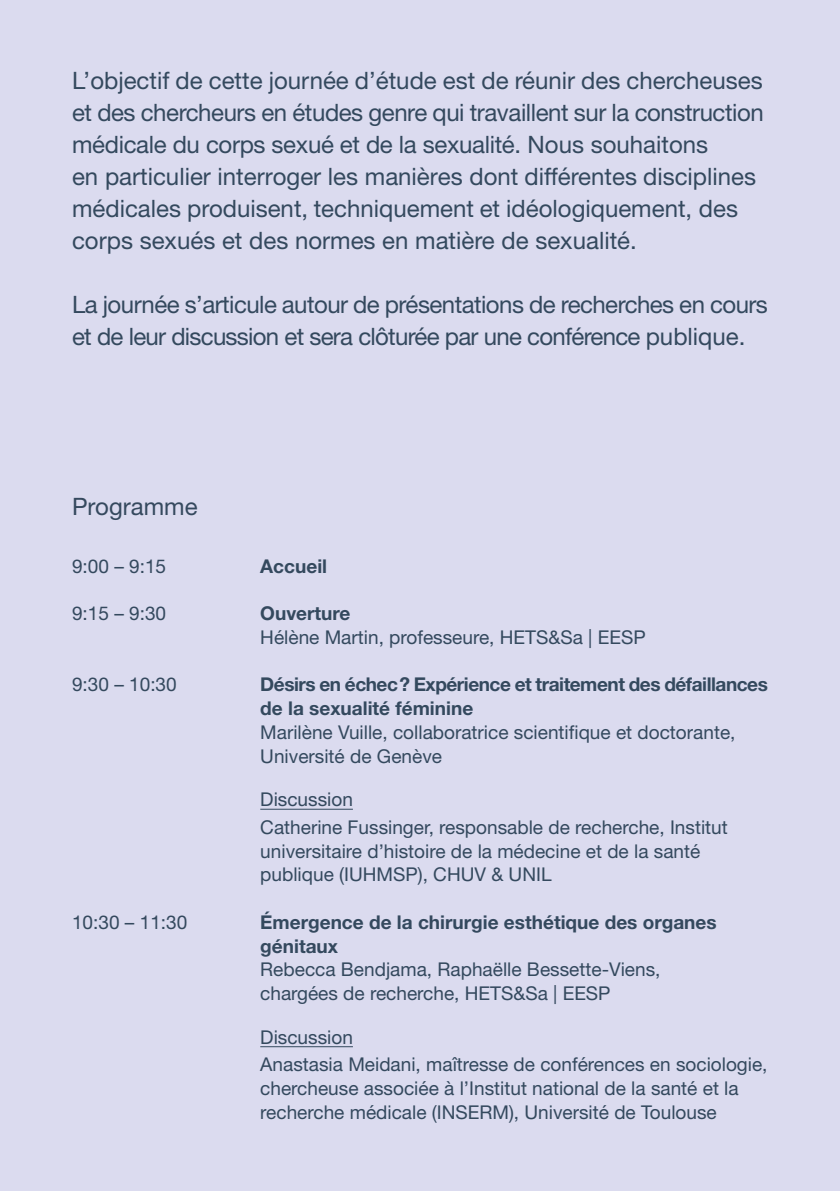
<style>
.page{position:relative;width:840px;height:1191px;background:#fff}
.page>*{position:absolute;margin:0;border:0;box-sizing:border-box;transform-origin:0 0}
.t1{font:24px/32px "Helvetica Neue LT Std";color:#34495e}
.t2{font:24px/32px "Helvetica Neue LT Std";letter-spacing:-.02em;color:#34495e}
.t3{font:24px "Helvetica Neue LT Std";color:#35495e}
.t4{font:19px/23.8px "Helvetica Neue LT Std";color:#34495e}
.t5{font:700 19px/23.8px "Helvetica Neue LT Std";letter-spacing:-.025em;color:#34495e}
.t6{font:700 19px/23.8px "Helvetica Neue LT Std";color:#34495e}
.t7{font:300 19px "Helvetica Neue LT Std";color:#35495e}
.t8{font:500 19px "Helvetica Neue LT Std";color:#35495e}
</style>
<div class="page">
<div style="left:0;top:0;width:839px;height:1191px;background:#dbdbef"></div>
<hr style="left:260px;top:808px;width:93px;height:1px;background:#34495e">
<hr style="left:260px;top:1046px;width:93px;height:1px;background:#34495e">
<p class="t1" style="left:72px;top:64px;width:693px">L’objectif de cette journée d’étude est de réunir des chercheuses et des chercheurs en études genre qui travaillent sur la construction médicale du corps sexué et de la sexualité. Nous souhaitons<br>en particulier interroger les manières dont différentes disciplines médicales produisent, techniquement et idéologiquement, des corps sexués et des normes en matière de sexualité.</p>
<p class="t2" style="left:72px;top:288px;width:697px">La journée s’articule autour de présentations de recherches en cours et de leur discussion et sera clôturée par une conférence publique.</p>
<p class="t3" style="left:72px;top:492px;width:127px">Programme</p>
<p class="t4" style="left:72px;top:554px;width:96px">9:00 – 9:15</p>
<p class="t6" style="left:260px;top:553px;width:68px">Accueil</p>
<p class="t4" style="left:72px;top:601px;width:96px">9:15 – 9:30</p>
<p class="t6" style="left:260px;top:601px;width:92px">Ouverture</p>
<p class="t4" style="left:260px;top:625px;width:386px">Hélène Martin, professeure, HETS&amp;Sa | EESP</p>
<p class="t4" style="left:72px;top:672px;width:106px">9:30 – 10:30</p>
<p class="t5" style="left:260px;top:672px;width:509px">Désirs en échec? Expérience et traitement des défaillances de la sexualité féminine</p>
<p class="t4" style="left:260px;top:720px;width:476px">Marilène Vuille, collaboratrice scientifique et doctorante,<br>Université de Genève</p>
<p class="t4" style="left:260px;top:785px;width:469px;line-height:27.8px">Discussion<br>Catherine Fussinger, responsable de recherche, Institut</p>
<p class="t4" style="left:260px;top:838px;width:441px">universitaire d’histoire de la médecine et de la santé publique (IUHMSP), CHUV &amp; UNIL</p>
<p class="t4" style="left:72px;top:910px;width:117px">10:30 – 11:30</p>
<p class="t6" style="left:260px;top:909px;width:457px">Émergence de la chirurgie esthétique des organes génitaux</p>
<p class="t4" style="left:260px;top:957px;width:401px">Rebecca Bendjama, Raphaëlle Bessette-Viens, chargées de recherche, HETS&amp;Sa | EESP</p>
<p class="t4" style="left:260px;top:1022px;width:508px;line-height:27.8px">Discussion<br>Anastasia Meidani, maîtresse de conférences en sociologie,</p>
<p class="t4" style="left:260px;top:1076px;width:479px">chercheuse associée à l’Institut national de la santé et la recherche médicale (INSERM), Université de Toulouse</p>
<p class="t7" style="left:432px;top:819px;width:125px">· Hélène Martin</p>
<p class="t8" style="left:432px;top:867px;width:223px">Programme de la journée</p>
<p class="t7" style="left:432px;top:961px;width:139px">chirurgie-sexy.ch</p>
</div>
